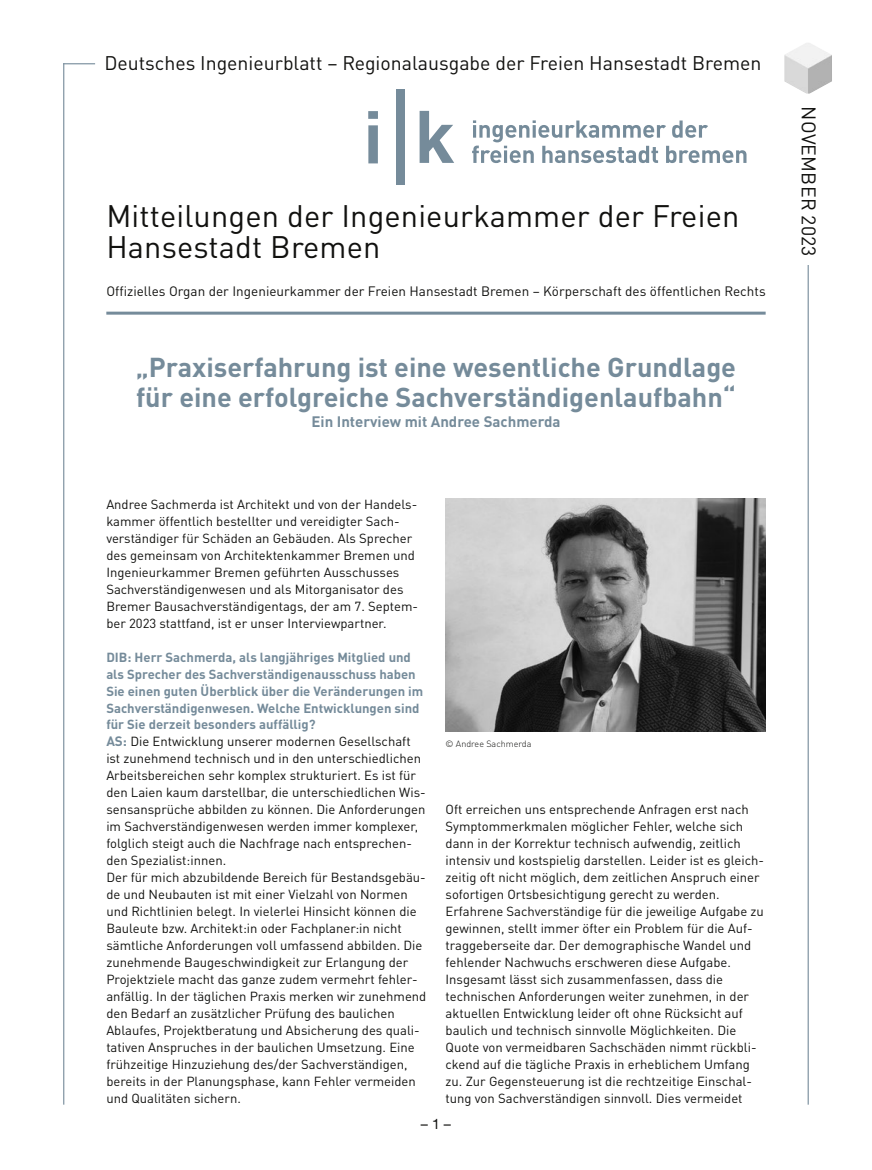
<style>
.page{position:relative;width:872px;height:1170px;background:#fff}
.page>*{position:absolute;margin:0;border:0;box-sizing:border-box;transform-origin:0 0}
.t1{font:30.75px/31.5px "DINOT";letter-spacing:.005em;color:#11110f}
.Headline{font:700 27px/30px "DINOT";color:#758b9a}
.t2{font:19.5px "DINOT";color:#11110f}
.Subline{font:700 15px "DINOT";color:#758b9a}
.t3{font:14.25px "Helvetica Neue LT Std";color:#11110f}
.t4{font:13.5px "DINOT";color:#11110f}
.Interview_Antwort{font:13.05px/17px "DINOT";color:#11110f}
.Fließtext_Links_Abst{font:13.05px/17px "DINOT";color:#11110f}
.Interview_Frage{font:700 13.05px/17px "DINOT";color:#758b9a}
.Quelle{font:300 9px "DINOT";color:#11110f}
.s1{font-weight:700;font-size:13.5px;color:#758b9a}
</style>
<div class="page">
<hr style="left:807px;top:195px;width:1px;height:909px;background:#758b9a">
<hr style="left:63px;top:63px;width:1px;height:1041px;background:#758b9a">
<hr style="left:63px;top:63px;width:32px;height:1px;background:#758b9a">
<div style="left:797px;top:106px;width:24px;height:158px;background:#fff"></div>
<img style="left:784px;top:43px;width:48px;height:51px">
<hr style="left:106px;top:311px;width:659px;height:3px;background:#758b9a">
<svg style="left:472px;top:120px;width:274px;height:43px"></svg>
<div style="left:396px;top:89px;width:8px;height:95px;background:#758b9a"></div>
<svg style="left:419px;top:111px;width:35px;height:52px"></svg>
<svg style="left:368px;top:111px;width:10px;height:52px"></svg>
<img style="left:445px;top:498px;width:320px;height:233px">
<h3 class="t2" style="left:104px;top:51px;width:658px">Deutsches Ingenieurblatt – Regionalausgabe der Freien Hansestadt Bremen</h3>
<p class="t1" style="left:106px;top:199px;width:634px">Mitteilungen der Ingenieurkammer der Freien<br>Hansestadt Bremen</p>
<p class="t4" style="left:106px;top:283px;width:661px">Offizielles Organ der Ingenieurkammer der Freien Hansestadt Bremen – Körperschaft des öffentlichen Rechts</p>
<p class="Headline" style="left:136px;top:351px;width:602px">„Praxiserfahrung ist eine wesentliche Grundlage für eine erfolgreiche Sachverständigenlaufbahn“</p>
<p class="Subline" style="left:311px;top:411px;width:250px">Ein Interview mit Andree Sachmerda</p>
<p class="Fließtext_Links_Abst" style="left:106px;top:495px;width:313px">Andree Sachmerda ist Architekt und von der Handels&shy;kammer öffentlich bestellter und vereidigter Sach&shy;verständiger für Schäden an Gebäuden. Als Sprecher des gemeinsam von Architektenkammer Bremen und Ingenieurkammer Bremen geführten Ausschusses Sachverständigenwesen und als Mitorganisator des Bremer Bausachverständigentags, der am 7. Septem&shy;ber 2023 stattfand, ist er unser Interviewpartner.</p>
<p class="Interview_Frage" style="left:106px;top:648px;width:318px">DIB: Herr Sachmerda, als langjähriges Mitglied und als Sprecher des Sachverständigenausschuss haben Sie einen guten Überblick über die Veränderungen im Sachverständigenwesen. Welche Entwicklungen sind für Sie derzeit besonders auffällig?</p>
<p class="Interview_Antwort" style="left:106px;top:733px;width:321px"><span class="s1">AS:</span> Die Entwicklung unserer modernen Gesellschaft ist zunehmend technisch und in den unterschiedlichen Arbeitsbereichen sehr komplex strukturiert. Es ist für den Laien kaum darstellbar, die unterschiedlichen Wis&shy;sensansprüche abbilden zu können. Die Anforderungen im Sachverständigenwesen werden immer komplexer, folglich steigt auch die Nachfrage nach entsprechen&shy;den Spezialist:innen.<br>Der für mich abzubildende Bereich für Bestandsgebäu&shy;de und Neubauten ist mit einer Vielzahl von Normen und Richtlinien belegt. In vielerlei Hinsicht können die Bauleute bzw. Architekt:in oder Fachplaner:in nicht sämtliche Anforderungen voll umfassend abbilden. Die zunehmende Baugeschwindigkeit zur Erlangung der Projektziele macht das ganze zudem vermehrt fehler&shy;anfällig. In der täglichen Praxis merken wir zunehmend den Bedarf an zusätzlicher Prüfung des baulichen Ablaufes, Projektberatung und Absicherung des quali&shy;tativen Anspruches in der baulichen Umsetzung. Eine frühzeitige Hinzuziehung des/der Sachverständigen, bereits in der Planungsphase, kann Fehler vermeiden und Qualitäten sichern.</p>
<p class="Quelle" style="left:445px;top:738px;width:87px">© Andree Sachmerda</p>
<p class="Interview_Antwort" style="left:445px;top:800px;width:320px">Oft erreichen uns entsprechende Anfragen erst nach Symptommerkmalen möglicher Fehler, welche sich dann in der Korrektur technisch aufwendig, zeitlich intensiv und kostspielig darstellen. Leider ist es gleich&shy;zeitig oft nicht möglich, dem zeitlichen Anspruch einer sofortigen Ortsbesichtigung gerecht zu werden.<br>Erfahrene Sachverständige für die jeweilige Aufgabe zu gewinnen, stellt immer öfter ein Problem für die Auf&shy;traggeberseite dar. Der demographische Wandel und fehlender Nachwuchs erschweren diese Aufgabe.<br>Insgesamt lässt sich zusammenfassen, dass die technischen Anforderungen weiter zunehmen, in der aktuellen Entwicklung leider oft ohne Rücksicht auf baulich und technisch sinnvolle Möglichkeiten. Die Quote von vermeidbaren Sachschäden nimmt rückbli&shy;ckend auf die tägliche Praxis in erheblichem Umfang zu. Zur Gegensteuerung ist die rechtzeitige Einschal&shy;tung von Sachverständigen sinnvoll. Dies vermeidet</p>
<p class="t3" style="left:421px;top:1115px;width:32px">– 1 –</p>
<h3 class="t2" style="left:821px;top:106px;width:151px;rotate:90deg">NOVEMBER 2023</h3>
</div>
